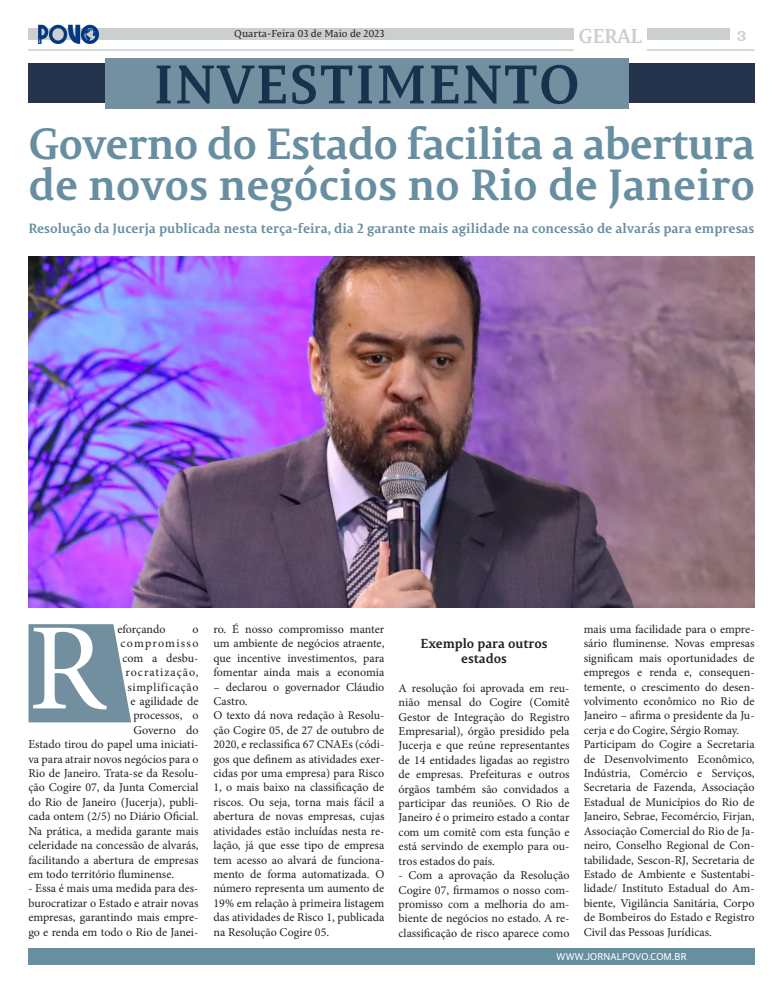
<style>
.page{position:relative;width:783px;height:993px;background:#fff}
.page>*{position:absolute;margin:0;border:0;box-sizing:border-box;transform-origin:0 0}
.t1{font:124px "Minion Pro";color:#fff}
.t2{font:700 54px "Permian Serif Typeface";letter-spacing:.02em;color:#18324d}
.t3{font:700 43.4px "Permian Serif Typeface";letter-spacing:-.02em;color:#678fa1}
.t4{font:700 20px "Permian Serif Typeface";letter-spacing:-.02em;color:#cccfcf}
.t5{font:16px "Clarendon BT";color:#cccfcf}
.t6{font:700 13.3px "Permian Serif Typeface";color:#658fa1}
.t7{font:700 13px "Permian Serif Typeface";color:#231f20}
.t8{font:12px/14.4px "Minion Pro";color:#231f20;text-align:justify}
.t9{font:12px "Minion Pro";letter-spacing:.08em;color:#231f20}
.t10{font:12px "Minion Pro";letter-spacing:.055em;color:#231f20}
.t11{font:12px "Minion Pro";letter-spacing:.1em;color:#231f20}
.t12{font:10px "Permian Serif Typeface";color:#231f20}
.t13{font:10px "Guardian Sans";letter-spacing:.02em;color:#fff}
</style>
<div class="page">
<div style="left:28px;top:947px;width:726px;height:17px;background:#668fa0"></div>
<div style="left:28px;top:28px;width:545px;height:12px;background:#cccfcf"></div>
<div style="left:647px;top:28px;width:82px;height:12px;background:#cccfcf"></div>
<hr style="left:647px;top:49px;width:107px;height:2px;background:#cccfcf">
<hr style="left:28px;top:49px;width:545px;height:2px;background:#cccfcf">
<div style="left:28px;top:63px;width:726px;height:40px;background:#25334d"></div>
<div style="left:105px;top:58px;width:523px;height:50px;background:#7390a0"></div>
<svg style="left:29px;top:624px;width:102px;height:98px"></svg>
<img style="left:28px;top:257px;width:726px;height:350px">
<img style="left:38px;top:24px;width:61px;height:20px">
<h3 class="t4" style="left:578px;top:20px;width:65px">GERAL</h3>
<p class="t12" style="left:234px;top:26px;width:151px">Quarta-Feira 03 de Maio de 2023</p>
<h3 class="t5" style="left:736px;top:25px;width:11px">3</h3>
<p class="t2" style="left:153px;top:39px;width:428px">INVESTIMENTO</p>
<p class="t3" style="left:28px;top:107px;width:728px">Governo do Estado facilita a abertura</p>
<p class="t3" style="left:28px;top:148px;width:728px">de novos negócios no Rio de Janeiro</p>
<p class="t6" style="left:28px;top:217px;width:727px">Resolução da Jucerja publicada nesta terça-feira, dia 2 garante mais agilidade na concessão de alvarás para empresas</p>
<p class="t8" style="left:117px;top:621px;width:50px">eforçando</p>
<p class="t8" style="left:192px;top:621px;width:8px">o</p>
<p class="t11" style="left:120px;top:635px;width:80px">compromisso</p>
<p class="t8" style="left:122px;top:650px;width:78px">com a desbu-</p>
<p class="t9" style="left:125px;top:664px;width:75px">rocratização,</p>
<p class="t10" style="left:127px;top:678px;width:73px">simplificação</p>
<p class="t8" style="left:130px;top:693px;width:69px">e agilidade de</p>
<p class="t8" style="left:133px;top:708px;width:67px">processos, o</p>
<p class="t8" style="left:133px;top:722px;width:67px">Governo do</p>
<p class="t8" style="left:28px;top:737px;width:172px">Estado tirou do papel uma iniciati-</p>
<p class="t8" style="left:28px;top:751px;width:172px">va para atrair novos negócios para o</p>
<p class="t8" style="left:28px;top:765px;width:172px">Rio de Janeiro. Trata-se da Resolu-</p>
<p class="t8" style="left:28px;top:780px;width:172px">ção Cogire 07, da Junta Comercial</p>
<p class="t8" style="left:28px;top:794px;width:172px">do Rio de Janeiro (Jucerja), publi-</p>
<p class="t8" style="left:28px;top:809px;width:171px">cada ontem (2/5) no Diário Oficial.</p>
<p class="t8" style="left:28px;top:823px;width:172px">Na prática, a medida garante mais</p>
<p class="t8" style="left:28px;top:837px;width:172px">celeridade na concessão de alvarás,</p>
<p class="t8" style="left:28px;top:852px;width:172px">facilitando a abertura de empresas</p>
<p class="t8" style="left:28px;top:866px;width:147px">em todo território fluminense.</p>
<p class="t8" style="left:28px;top:881px;width:172px">- Essa é mais uma medida para des&shy;burocratizar o Estado e atrair novas empresas, garantindo mais empre&shy;go e renda em todo o Rio de Janei-</p>
<p class="t1" style="left:29px;top:585px;width:79px">R</p>
<p class="t8" style="left:213px;top:621px;width:172px">ro. É nosso compromisso manter um ambiente de negócios atraente, que incentive investimentos, para fomentar ainda mais a economia</p>
<p class="t8" style="left:213px;top:679px;width:172px">– declarou o governador Cláudio<br>Castro.</p>
<p class="t8" style="left:213px;top:708px;width:172px">O texto dá nova redação à Resolu&shy;ção Cogire 05, de 27 de outubro de 2020, e reclassifica 67 CNAEs (códi&shy;gos que definem as atividades exer&shy;cidas por uma empresa) para Risco 1, o mais baixo na classificação de riscos. Ou seja, torna mais fácil a abertura de novas empresas, cujas atividades estão incluídas nesta re&shy;lação, já que esse tipo de empresa tem acesso ao alvará de funciona&shy;mento de forma automatizada. O número representa um aumento de 19% em relação à primeira listagem das atividades de Risco 1, publicada na Resolução Cogire 05.</p>
<p class="t7" style="left:420px;top:632px;width:128px">Exemplo para outros</p>
<p class="t7" style="left:461px;top:647px;width:47px">estados</p>
<p class="t8" style="left:398px;top:680px;width:172px">A resolução foi aprovada em reu&shy;nião mensal do Cogire (Comitê Gestor de Integração do Registro Empresarial), órgão presidido pela Jucerja e que reúne representantes de 14 entidades ligadas ao registro de empresas. Prefeituras e outros órgãos também são convidados a participar das reuniões. O Rio de Janeiro é o primeiro estado a contar com um comitê com esta função e está servindo de exemplo para ou&shy;tros estados do país.</p>
<p class="t8" style="left:398px;top:867px;width:172px">- Com a aprovação da Resolução Cogire 07, firmamos o nosso com&shy;promisso com a melhoria do am&shy;biente de negócios no estado. A re&shy;classificação de risco aparece como</p>
<p class="t8" style="left:583px;top:621px;width:172px">mais uma facilidade para o empre&shy;sário fluminense. Novas empresas significam mais oportunidades de empregos e renda e, consequen&shy;temente, o crescimento do desen&shy;volvimento econômico no Rio de Janeiro – afirma o presidente da Ju&shy;cerja e do Cogire, Sérgio Romay.</p>
<p class="t8" style="left:583px;top:737px;width:172px">Participam do Cogire a Secretaria de Desenvolvimento Econômico, Indústria, Comércio e Serviços, Secretaria de Fazenda, Associação Estadual de Municípios do Rio de Janeiro, Sebrae, Fecomércio, Firjan, Associação Comercial do Rio de Ja&shy;neiro, Conselho Regional de Con&shy;tabilidade, Sescon-RJ, Secretaria de Estado de Ambiente e Sustentabi&shy;lidade/ Instituto Estadual do Am&shy;biente, Vigilância Sanitária, Corpo de Bombeiros do Estado e Registro Civil das Pessoas Jurídicas.</p>
<p class="t13" style="left:556px;top:948px;width:131px">WWW.JORNALPOVO.COM.BR</p>
</div>
